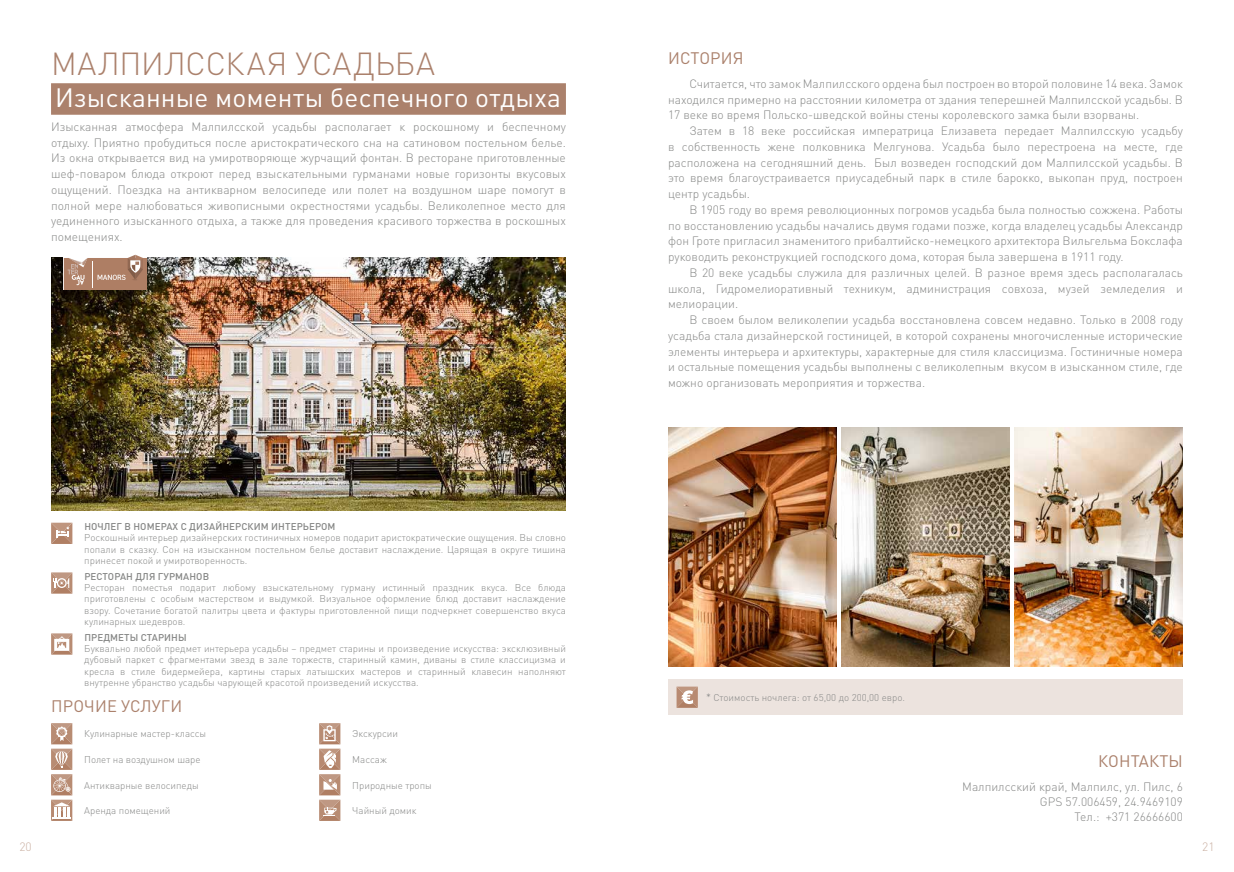
<style>
.page{position:relative;width:1234px;height:872px;background:#fff}
.page>*{position:absolute;margin:0;border:0;box-sizing:border-box;transform-origin:0 0}
.t1{font:300 31.5px "DIN Pro";color:#ab816c}
.t2{font:26.25px "DIN Pro";letter-spacing:.005em;color:#fff}
.t3{font:16.5px "DIN Pro";letter-spacing:.01em;color:#ab816c}
.t4{font:300 12px/15.8px "DIN Pro";color:#868786;text-align:justify}
.t5{font:300 12px "DIN Pro";color:#cab0a2}
.t6{font:300 9.75px/11.2px "DIN Pro";color:#868786;text-align:justify}
.t7{font:500 9.75px "DIN Pro";letter-spacing:.01em;color:#868786}
.s1{font-size:10.5px}
</style>
<div class="page">
<div style="left:51px;top:83px;width:515px;height:32px;background:#ab816c"></div>
<svg style="left:51px;top:723px;width:21px;height:98px"></svg>
<svg style="left:319px;top:723px;width:21px;height:98px"></svg>
<svg style="left:51px;top:522px;width:21px;height:22px"></svg>
<svg style="left:51px;top:572px;width:21px;height:21px"></svg>
<svg style="left:51px;top:633px;width:21px;height:21px"></svg>
<img style="left:841px;top:427px;width:168px;height:239px">
<img style="left:668px;top:427px;width:168px;height:239px">
<img style="left:1014px;top:427px;width:168px;height:239px">
<div style="left:668px;top:679px;width:514px;height:36px;background:#ece3de"></div>
<svg style="left:676px;top:686px;width:21px;height:22px"></svg>
<img style="left:51px;top:258px;width:515px;height:253px">
<svg style="left:64px;top:255px;width:83px;height:35px"></svg>
<h1 class="t1" style="left:51px;top:42px;width:385px">МАЛПИЛССКАЯ УСАДЬБА</h1>
<h2 class="t2" style="left:55px;top:76px;width:507px">Изысканные моменты беспечного отдыха</h2>
<p class="t4" style="left:51px;top:118px;width:516px">Изысканная атмосфера Малпилсской усадьбы располагает к роскошному и беспечному отдыху. Приятно пробудиться после аристократического сна на сатиновом постельном белье.<br>Из окна открывается вид на умиротворяюще журчащий фонтан. В ресторане приготовленные шеф-поваром блюда откроют перед взыскательными гурманами новые горизонты вкусовых ощущений. Поездка на антикварном велосипеде или полет на воздушном шаре помогут в полной мере налюбоваться живописными окрестностями усадьбы. Великолепное место для уединенного изысканного отдыха, а также для проведения красивого торжества в роскошных помещениях.</p>
<p class="t7" style="left:84px;top:519px;width:253px">НОЧЛЕГ В НОМЕРАХ С ДИЗАЙНЕРСКИМ ИНТЕРЬЕРОМ</p>
<p class="t6" style="left:84px;top:532px;width:483px">Роскошный интерьер дизайнерских гостиничных номеров подарит аристократические ощущения. Вы словно попали в сказку. Сон на изысканном постельном белье доставит наслаждение. Царящая в округе тишина принесет покой и умиротворенность.</p>
<p class="t7" style="left:84px;top:568px;width:126px">РЕСТОРАН ДЛЯ ГУРМАНОВ</p>
<p class="t6" style="left:84px;top:581px;width:483px">Ресторан поместья подарит любому взыскательному гурману истинный праздник вкуса. Все блюда приготовлены с особым мастерством и выдумкой. Визуальное оформление блюд доставит наслаждение взору. Сочетание богатой палитры цвета и фактуры приготовленной пищи подчеркнет совершенство вкуса кулинарных шедевров.</p>
<p class="t7" style="left:84px;top:629px;width:104px">ПРЕДМЕТЫ СТАРИНЫ</p>
<p class="t6" style="left:84px;top:642px;width:483px">Буквально любой предмет интерьера усадьбы – предмет старины и произведение искусства: эксклюзивный дубовый паркет с фрагментами звезд в зале торжеств, старинный камин, диваны в стиле классицизма и кресла в стиле бидермейера, картины старых латышских мастеров и старинный клавесин наполняют внутренне убранство усадьбы чарующей красотой произведений искусства.</p>
<h3 class="t3" style="left:51px;top:693px;width:133px">ПРОЧИЕ УСЛУГИ</h3>
<p class="t6" style="left:84px;top:728px;width:123px">Кулинарные мастер-классы</p>
<p class="t6" style="left:84px;top:753px;width:118px">Полет на воздушном шаре</p>
<p class="t6" style="left:84px;top:779px;width:116px">Антикварные велосипеды</p>
<p class="t6" style="left:84px;top:804px;width:88px">Аренда помещений</p>
<p class="t6" style="left:352px;top:728px;width:47px">Экскурсии</p>
<p class="t6" style="left:352px;top:753px;width:36px">Массаж</p>
<p class="t6" style="left:352px;top:779px;width:81px">Природные тропы</p>
<p class="t6" style="left:352px;top:804px;width:66px">Чайный домик</p>
<h3 class="t3" style="left:668px;top:45px;width:77px">ИСТОРИЯ</h3>
<p class="t4" style="left:668px;top:75px;width:516px;text-indent:21px">Считается, что замок Малпилсского ордена был построен во второй половине 14 века. Замок находился примерно на расстоянии километра от здания теперешней Малпилсской усадьбы. В 17 веке во время Польско-шведской войны стены королевского замка были взорваны.</p>
<p class="t4" style="left:668px;top:122px;width:516px;text-indent:21px">Затем в 18 веке российская императрица Елизавета передает Малпилсскую усадьбу в собственность жене полковника Мелгунова. Усадьба было перестроена на месте, где расположена на сегодняшний день. Был возведен господский дом Малпилсской усадьбы. В это время благоустраивается приусадебный парк в стиле барокко, выкопан пруд, построен центр усадьбы.</p>
<p class="t4" style="left:668px;top:201px;width:516px;text-indent:21px">В 1905 году во время революционных погромов усадьба была полностью сожжена. Работы по восстановлению усадьбы начались двумя годами позже, когда владелец усадьбы Александр фон Гроте пригласил знаменитого прибалтийско-немецкого архитектора Вильгельма Бокслафа руководить реконструкцией господского дома, которая была завершена в 1911 году.</p>
<p class="t4" style="left:668px;top:264px;width:516px;text-indent:21px">В 20 веке усадьбы служила для различных целей. В разное время здесь располагалась школа, Гидромелиоративный техникум, администрация совхоза, музей земледелия и мелиорации.</p>
<p class="t4" style="left:668px;top:311px;width:516px;text-indent:21px">В своем былом великолепии усадьба восстановлена совсем недавно. Только в 2008 году усадьба стала дизайнерской гостиницей, в которой сохранены многочисленные исторические элементы интерьера и архитектуры, характерные для стиля классицизма. Гостиничные номера и остальные помещения усадьбы выполнены с великолепным вкусом в изысканном стиле, где можно организовать мероприятия и торжества.</p>
<p class="t6" style="left:705px;top:691px;width:200px"><span class="s1">*</span> Стоимость ночлега: от 65,00 до 200,00 евро.</p>
<h3 class="t3" style="left:1097px;top:748px;width:86px">КОНТАКТЫ</h3>
<p class="t4" style="left:961px;top:778px;width:222px;line-height:15px;text-align:right">Малпилсский край, Малпилс, ул. Пилс, 6<br>GPS 57.006459, 24.9469109<br>Teл.: +371 26666600</p>
<p class="t5" style="left:19px;top:838px;width:14px">20</p>
<p class="t5" style="left:1201px;top:838px;width:14px">21</p>
</div>
